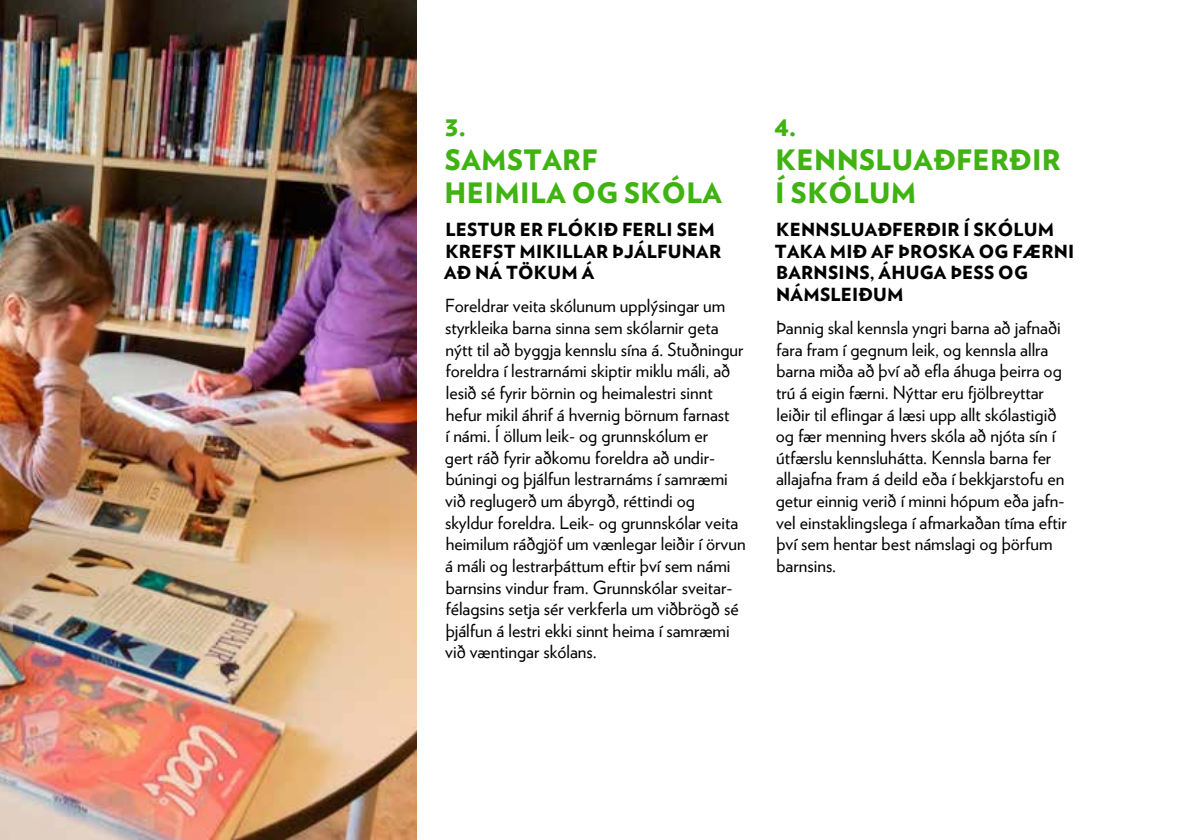
<style>
.page{position:relative;width:1191px;height:840px;background:#fff}
.page>*{position:absolute;margin:0;border:0;box-sizing:border-box;transform-origin:0 0}
.t1{font:900 28px/33.6px "Verlag";letter-spacing:.015em;color:#40b312}
.t2{font:18px/21.6px "Verlag";color:#000}
.t3{font:900 18px/21.6px "Verlag";letter-spacing:.015em;color:#000}
</style>
<div class="page">
<img style="left:0;top:0;width:416px;height:839px">
<h1 class="t1" style="left:444px;top:107px;width:279px">3.<br>SAMSTARF<br>HEIMILA OG SKÓLA</h1>
<p class="t3" style="left:444px;top:218px;width:278px">LESTUR ER FLÓKIÐ FERLI SEM<br>KREFST MIKILLAR ÞJÁLFUNAR<br>AÐ NÁ TÖKUM Á</p>
<p class="t2" style="left:445px;top:294px;width:302px">Foreldrar veita skólunum upplýsingar um styrkleika barna sinna sem skólarnir geta nýtt til að byggja kennslu sína á. Stuðningur foreldra í lestrarnámi skiptir miklu máli, að lesið sé fyrir börnin og heimalestri sinnt hefur mikil áhrif á hvernig börnum farnast<br>í námi. Í öllum leik- og grunnskólum er<br>gert ráð fyrir aðkomu foreldra að undir&shy;búningi og þjálfun lestrarnáms í samræmi við reglugerð um ábyrgð, réttindi og skyldur foreldra. Leik- og grunnskólar veita heimilum ráðgjöf um vænlegar leiðir í örvun á máli og lestrarþáttum eftir því sem námi barnsins vindur fram. Grunnskólar sveitar&shy;félagsins setja sér verkferla um viðbrögð sé þjálfun á lestri ekki sinnt heima í samræmi við væntingar skólans.</p>
<h1 class="t1" style="left:774px;top:107px;width:288px">4.<br>KE NNSLUAÐFERÐIR<br>Í SKÓLUM</h1>
<p class="t3" style="left:775px;top:218px;width:301px">KE NNSLUAÐFERÐIR Í SKÓLUM<br>TAKA MIÐ AF ÞROSKA OG FÆRNI<br>BARNSINS, ÁH UGA ÞESS OG<br>NÁMSLEIÐUM</p>
<p class="t2" style="left:775px;top:315px;width:292px">Þannig skal kennsla yngri barna að jafnaði fara fram í gegnum leik, og kennsla allra barna miða að því að efla áhuga þeirra og trú á eigin færni. Nýttar eru fjölbreyttar leiðir til eflingar á læsi upp allt skólastigið og fær menning hvers skóla að njóta sín í útfærslu kennsluhátta. Kennsla barna fer allajafna fram á deild eða í bekkjarstofu en getur einnig verið í minni hópum eða jafn&shy;vel einstaklingslega í afmarkaðan tíma eftir því sem hentar best námslagi og þörfum barnsins.</p>
</div>
